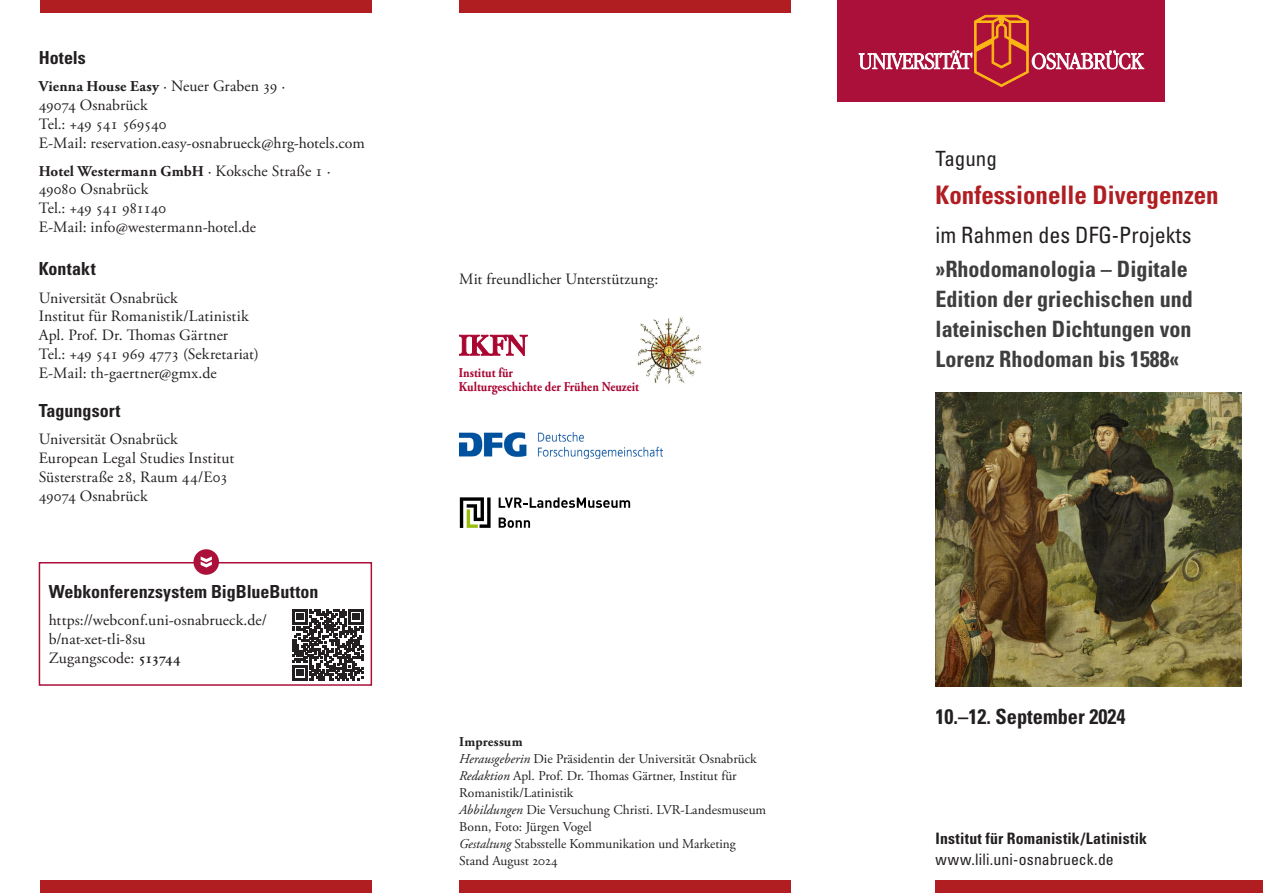
<style>
.page{position:relative;width:1263px;height:893px;background:#fff}
.page>*{position:absolute;margin:0;border:0;box-sizing:border-box;transform-origin:0 0}
.Üb_17_Fett{font:700 condensed 25.5px "Univers LT Std";color:#b01e22}
.Üb_17_Fett-2{font:700 condensed 22.5px/30px "Univers LT Std";color:#3e3e3f}
.Üb_17_Fett-3{font:condensed 22.5px "Univers LT Std";color:#231f20}
.Üb_17_Fett-4{font:700 condensed 21px "Univers LT Std";color:#231f20}
.Üb_17{font:condensed 21px "Univers LT Std";color:#231f20}
._01{font:700 condensed 18px "Univers LT Std";color:#231f20}
.Text_10_5{font:15.75px/18.9px "Adobe Garamond Pro";letter-spacing:.005em;color:#231f20}
.t1{font:700 condensed 15.75px/21px "Univers LT Pro";letter-spacing:.01em;color:#231f20}
.Text{font:15.75px "Adobe Garamond Pro";letter-spacing:.005em;color:#231f20}
.Text_10_5-2{font:700 15px "Adobe Garamond Pro";letter-spacing:.01em;color:#231f20}
.Impressum_Fließtext{font:13.5px/17px "Adobe Garamond Pro";color:#231f20}
.Impressum{font:700 13.5px "Adobe Garamond Pro";letter-spacing:.015em;color:#231f20}
.t2{font:700 13.35px/14.2px "Adobe Garamond Pro";color:#a90531;scale:.89 1}
.s1{font-weight:400;font-size:15.75px}
.s2{font-weight:600;font-size:15px}
.s3{font-style:italic}
.s4{font-weight:400}
</style>
<div class="page">
<div style="left:838px;top:0;width:327px;height:102px;background:#ab103a"></div>
<svg style="left:859px;top:15px;width:285px;height:72px"></svg>
<img style="left:935px;top:392px;width:307px;height:295px">
<div style="left:39px;top:562px;width:333px;height:124px;border:2px solid #ab103a"></div>
<div style="left:194px;top:550px;width:24px;height:24px;background:#ab103a;border-radius:50%"></div>
<div style="left:193px;top:549px;width:26px;height:26px;border:2px solid #ab103a;border-radius:50%"></div>
<svg style="left:201px;top:556px;width:11px;height:12px"></svg>
<svg style="left:292px;top:609px;width:71px;height:71px"></svg>
<img style="left:640px;top:317px;width:62px;height:68px">
<svg style="left:459px;top:325px;width:192px;height:66px"></svg>
<img style="left:459px;top:433px;width:203px;height:26px">
<svg style="left:460px;top:497px;width:31px;height:31px"></svg>
<svg style="left:499px;top:497px;width:131px;height:11px"></svg>
<svg style="left:499px;top:517px;width:31px;height:11px"></svg>
<div style="left:935px;top:880px;width:328px;height:13px;background:#b01e22"></div>
<div style="left:459px;top:880px;width:332px;height:13px;background:#b01e22"></div>
<div style="left:40px;top:880px;width:332px;height:13px;background:#b01e22"></div>
<div style="left:40px;top:0;width:332px;height:13px;background:#b01e22"></div>
<div style="left:459px;top:0;width:332px;height:13px;background:#b01e22"></div>
<p class="_01" style="left:39px;top:47px;width:49px">Hotels</p>
<p class="Text_10_5-2" style="left:39px;top:78px;width:248px">Vienna House Easy <span class="s1">· Neuer Graben 39 ·</span></p>
<p class="Text_10_5" style="left:39px;top:96px;width:328px">49074 Osnabrück<br>Tel.: +49 541 569540<br>E-Mail: reservation.easy-osnabrueck@hrg-hotels.com</p>
<p class="Text_10_5-2" style="left:39px;top:162px;width:294px">Hotel Westermann GmbH <span class="s1">· Koksche Straße 1 ·</span></p>
<p class="Text_10_5" style="left:39px;top:181px;width:219px">49080 Osnabrück<br>Tel.: +49 541 981140<br>E-Mail: info@westermann-hotel.de</p>
<p class="_01" style="left:39px;top:258px;width:59px">Kontakt</p>
<p class="Text_10_5" style="left:39px;top:289px;width:222px">Universität Osnabrück<br>Institut für Romanistik/Latinistik<br>Apl. Prof. Dr. Thomas Gärtner<br>Tel.: +49 541 969 4773 (Sekretariat)<br>E-Mail: th-gaertner@gmx.de</p>
<p class="_01" style="left:39px;top:399px;width:83px">Tagungsort</p>
<p class="Text_10_5" style="left:39px;top:430px;width:197px">Universität Osnabrück<br>European Legal Studies Institut<br>Süsterstraße 28, Raum 44/E03<br>49074 Osnabrück</p>
<p class="_01" style="left:49px;top:580px;width:271px">Webkonferenzsystem BigBlueButton</p>
<p class="Text_10_5" style="left:49px;top:611px;width:220px">https://webconf.uni-osnabrueck.de/ b/nat-xet-tli-8su<br>Zugangscode: <span class="s2">513744</span></p>
<p class="Text" style="left:459px;top:270px;width:201px">Mit freundlicher Unterstützung:</p>
<p class="t2" style="left:459px;top:365px;width:204px">Institut für<br>Kulturgeschichte der Frühen Neuzeit</p>
<p class="Üb_17" style="left:935px;top:145px;width:63px">Tagung</p>
<p class="Üb_17_Fett" style="left:935px;top:180px;width:285px">Konfessionelle Divergenzen</p>
<p class="Üb_17_Fett-3" style="left:935px;top:220px;width:257px">im Rahmen des DFG-Projekts</p>
<p class="Üb_17_Fett-2" style="left:935px;top:254px;width:259px">»Rhodomanologia – Digitale<br>Edition der griechischen und lateinischen Dichtungen von<br>Lorenz Rhodoman bis 1588«</p>
<p class="Üb_17_Fett-4" style="left:935px;top:704px;width:192px">10.–12. September 2024</p>
<p class="Impressum" style="left:459px;top:734px;width:65px">Impressum</p>
<p class="Impressum_Fließtext" style="left:459px;top:751px;width:299px"><span class="s3">Herausgeberin</span> Die Präsidentin der Universität Osnabrück</p>
<p class="Impressum_Fließtext" style="left:459px;top:768px;width:279px"><span class="s3">Redaktion</span> Apl. Prof. Dr. Thomas Gärtner, Institut für<br>Romanistik/Latinistik</p>
<p class="Impressum_Fließtext" style="left:459px;top:802px;width:308px"><span class="s3">Abbildungen</span> Die Versuchung Christi. LVR-Landesmuseum<br>Bonn, Foto: Jürgen Vogel</p>
<p class="Impressum_Fließtext" style="left:459px;top:836px;width:278px"><span class="s3">Gestaltung</span> Stabsstelle Kommunikation und Marketing<br>Stand August 2024</p>
<p class="t1" style="left:935px;top:828px;width:213px">Institut für Romanistik/Latinistik <span class="s4">www.lili.uni-osnabrueck.de</span></p>
</div>
